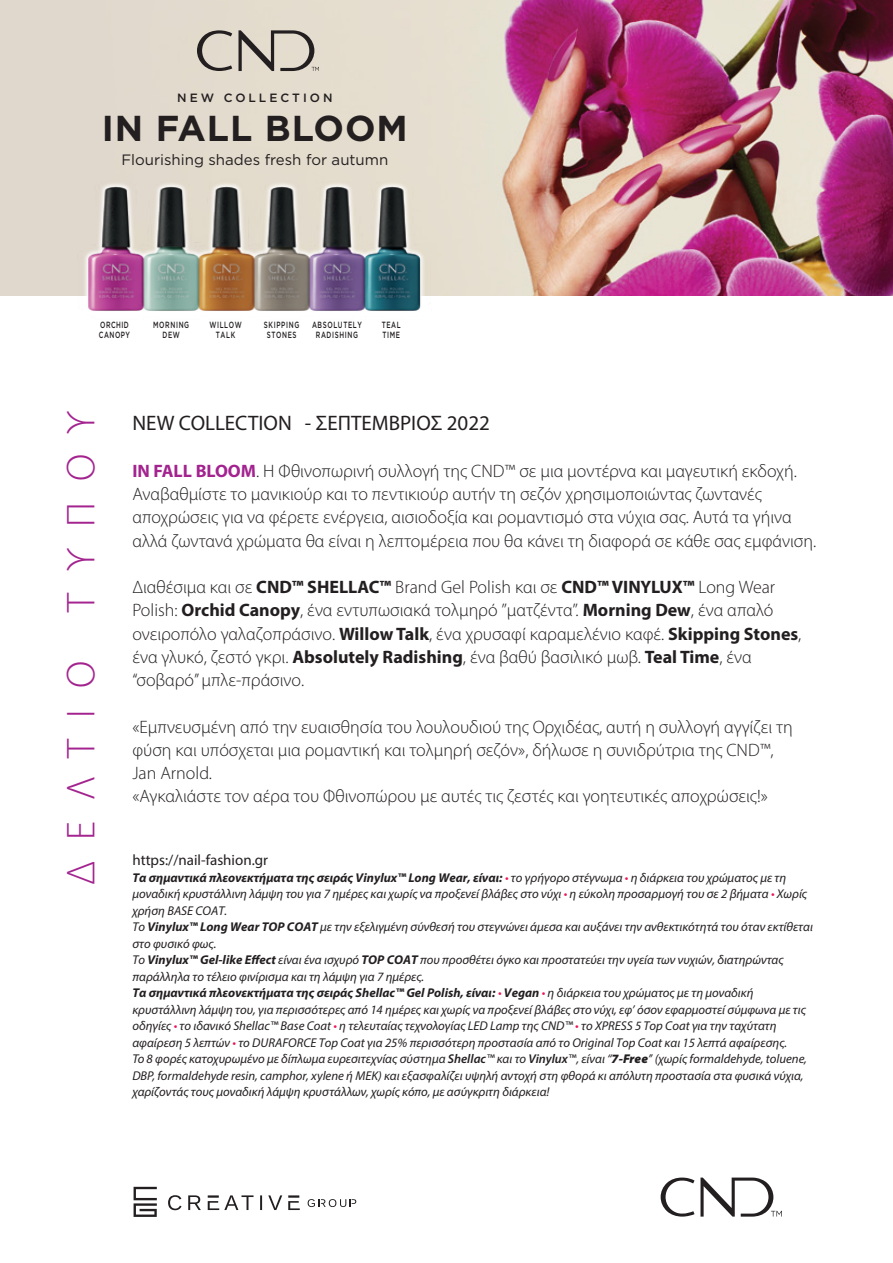
<style>
.page{position:relative;width:893px;height:1263px;background:#fff}
.page>*{position:absolute;margin:0;border:0;box-sizing:border-box;transform-origin:0 0}
.t1{font:300 40.5px "Myriad Pro";letter-spacing:.52em;color:#a3238f}
.t2{font:700 36px "Gotham";letter-spacing:.025em;color:#231f20}
.t3{font:21px "Myriad Pro";color:#231f20}
.t4{font:300 18px/23.2px "Myriad Pro";color:#231f20}
.t5{font:15px "Gotham";color:#231f20}
.t6{font:15px "Myriad Pro";color:#231f20}
.t7{font:italic 12.75px/16.5px "Myriad Pro";color:#231f20}
.t8{font:500 12px "Gotham";letter-spacing:.25em;color:#231f20}
.t9{font:500 9px/10.8px "Gotham";letter-spacing:.1em;color:#231f20;text-align:center;scale:.7 1}
.t10{font:500 9px/10.8px "Gotham";letter-spacing:.075em;color:#231f20;scale:.7 1}
.s1{font-weight:700;color:#a3238f}
.s2{font-weight:700}
.s3{color:#ed1556}
.s4{font-weight:600}
.s5{font-weight:900}
</style>
<div class="page">
<img style="left:0;top:0;width:893px;height:295px">
<svg style="left:168px;top:1195px;width:132px;height:15px"></svg>
<svg style="left:308px;top:1199px;width:48px;height:8px"></svg>
<svg style="left:134px;top:1187px;width:23px;height:30px"></svg>
<svg style="left:661px;top:1177px;width:33px;height:39px"></svg>
<svg style="left:700px;top:1177px;width:82px;height:39px"></svg>
<svg style="left:197px;top:30px;width:35px;height:41px"></svg>
<svg style="left:238px;top:30px;width:81px;height:41px;background:#b2aba1"></svg>
<img style="left:60px;top:173px;width:386px;height:138px">
<p class="t8" style="left:177px;top:90px;width:157px">NEW COLLECTION</p>
<h2 class="t2" style="left:102px;top:108px;width:307px">IN FALL BLOOM</h2>
<p class="t5" style="left:121px;top:152px;width:269px">Flourishing shades fresh for autumn</p>
<p class="t10" style="left:99px;top:319px;width:46px">ORCHID<br>CANOPY</p>
<p class="t9" style="left:312px;top:319px;width:73px">ABSOLUTELY<br>RADISHING</p>
<p class="t9" style="left:382px;top:319px;width:29px;text-align:left">TEAL<br>TIME</p>
<p class="t9" style="left:153px;top:319px;width:53px">MORNING<br>DEW</p>
<p class="t9" style="left:209px;top:319px;width:48px">WILLOW<br>TALK</p>
<p class="t9" style="left:264px;top:319px;width:52px">SKIPPING<br>STONES</p>
<h1 class="t1" style="left:59px;top:885px;width:475px;rotate:-90deg">∆ΕΛΤΙΟ ΤΥΠΟΥ</h1>
<h3 class="t3" style="left:132px;top:410px;width:359px">NEW COLLECTION - ΣΕΠΤΕΜΒΡΙΟΣ 2022</h3>
<p class="t4" style="left:132px;top:459px;width:685px"><span class="s1">ΙΝ FALL BLOOM</span>. Η Φθινοπωρινή συλλογή της CND™ σε μια μοντέρνα και μαγευτική εκδοχή.<br>Αναβαθμίστε το μανικιούρ και το πεντικιούρ αυτήν τη σεζόν χρησιμοποιώντας ζωντανές αποχρώσεις για να φέρετε ενέργεια, αισιοδοξία και ρομαντισμό στα νύχια σας. Αυτά τα γήινα αλλά ζωντανά χρώματα θα είναι η λεπτομέρεια που θα κάνει τη διαφορά σε κάθε σας εμφάνιση.</p>
<p class="t4" style="left:132px;top:576px;width:671px">∆ιαθέσιμα και σε <span class="s2">CND™ SHELLAC™</span> Brand Gel Polish και σε <span class="s2">CND™ VINYLUX™</span> Long Wear Polish: <span class="s2">Οrchid Canopy</span>, ένα εντυπωσιακά τολμηρό ’’ματζέντα’’. <span class="s2">Μorning Dew</span>, ένα απαλό ονειροπόλο γαλαζοπράσινο. <span class="s2">Willow Talk</span>, ένα χρυσαφί καραμελένιο καφέ. <span class="s2">Skipping Stones</span>, ένα γλυκό, ζεστό γκρι. <span class="s2">Absolutely Radishing</span>, ένα βαθύ βασιλικό μωβ. <span class="s2">Teal Time</span>, ένα ‘‘σοβαρό’’ μπλε-πράσινο.</p>
<p class="t4" style="left:132px;top:715px;width:662px">«Εμπνευσμένη από την ευαισθησία του λουλουδιού της Ορχιδέας, αυτή η συλλογή αγγίζει τη φύση και υπόσχεται μια ρομαντική και τολμηρή σεζόν», δήλωσε η συνιδρύτρια της CND™, Jan Arnold.<br>«Αγκαλιάστε τον αέρα του Φθινοπώρου με αυτές τις ζεστές και γοητευτικές αποχρώσεις!»</p>
<p class="t6" style="left:132px;top:851px;width:137px">https://nail-fashion.gr</p>
<p class="t7" style="left:132px;top:869px;width:682px"><span class="s2">Τα σημαντικά πλεονεκτήματα της σειράς Vinylux™ Long Wear, είναι:</span> <span class="s3">•</span> το γρήγορο στέγνωμα <span class="s3">•</span> η διάρκεια του χρώματος με τη μοναδική κρυστάλλινη λάμψη του για 7 ημέρες και χωρίς να προξενεί βλάβες στο νύχι <span class="s3">•</span> η εύκολη προσαρμογή του σε 2 βήματα <span class="s3">•</span> Χωρίς χρήση BASE COAT.<br>Το <span class="s2">Vinylux™ Long Wear TOP COAT</span> με την εξελιγμένη σύνθεσή του στεγνώνει άμεσα και αυξάνει την ανθεκτικότητά του όταν εκτίθεται στο φυσικό φως.<br>Το <span class="s2">Vinylux™ Gel-like E ect</span> είναι ένα ισχυρό <span class="s2">TOP COAT</span> που προσθέτει όγκο και προστατεύει την υγεία των νυχιών, διατηρώντας παράλληλα το τέλειο φινίρισμα και τη λάμψη για 7 ημέρες.<br><span class="s2">Τα σημαντικά πλεονεκτήματα της σειράς Shellac™ Gel Polish, είναι:</span> <span class="s3">•</span> <span class="s2">Vegan</span> <span class="s3">•</span> η διάρκεια του χρώματος με τη μοναδική κρυστάλλινη λάμψη του, για περισσότερες από 14 ημέρες και χωρίς να προξενεί βλάβες στο νύχι, εφ’ όσον εφαρμοστεί σύμφωνα με τις οδηγίες <span class="s3">•</span> το ιδανικό Shellac™ Base Coat <span class="s3">•</span> η τελευταίας τεχνολογίας LED Lamp της CND™ <span class="s3">•</span> το ΧPRESS 5 Top Coat για την ταχύτατη αφαίρεση 5 λεπτών <span class="s3">•</span> το DURAFORCE Top Coat για 25% περισσότερη προστασία από το Οriginal Top Coat και 15 λεπτά αφαίρεσης.<br>Το 8 φορές κατοχυρωμένο με δίπλωμα ευρεσιτεχνίας σύστημα <span class="s4">Shellac</span>™ και το <span class="s4">Vinylux</span>™, είναι ‘‘<span class="s5">7-Free</span>’’ (χωρίς formaldehyde, toluene, DBP, formaldehyde resin, camphor, xylene ή MEK) και εξασφαλίζει υψηλή αντοχή στη φθορά κι απόλυτη προστασία στα φυσικά νύχια, χαρίζοντάς τους μοναδική λάμψη κρυστάλλων, χωρίς κόπο, με ασύγκριτη διάρκεια!</p>
</div>
